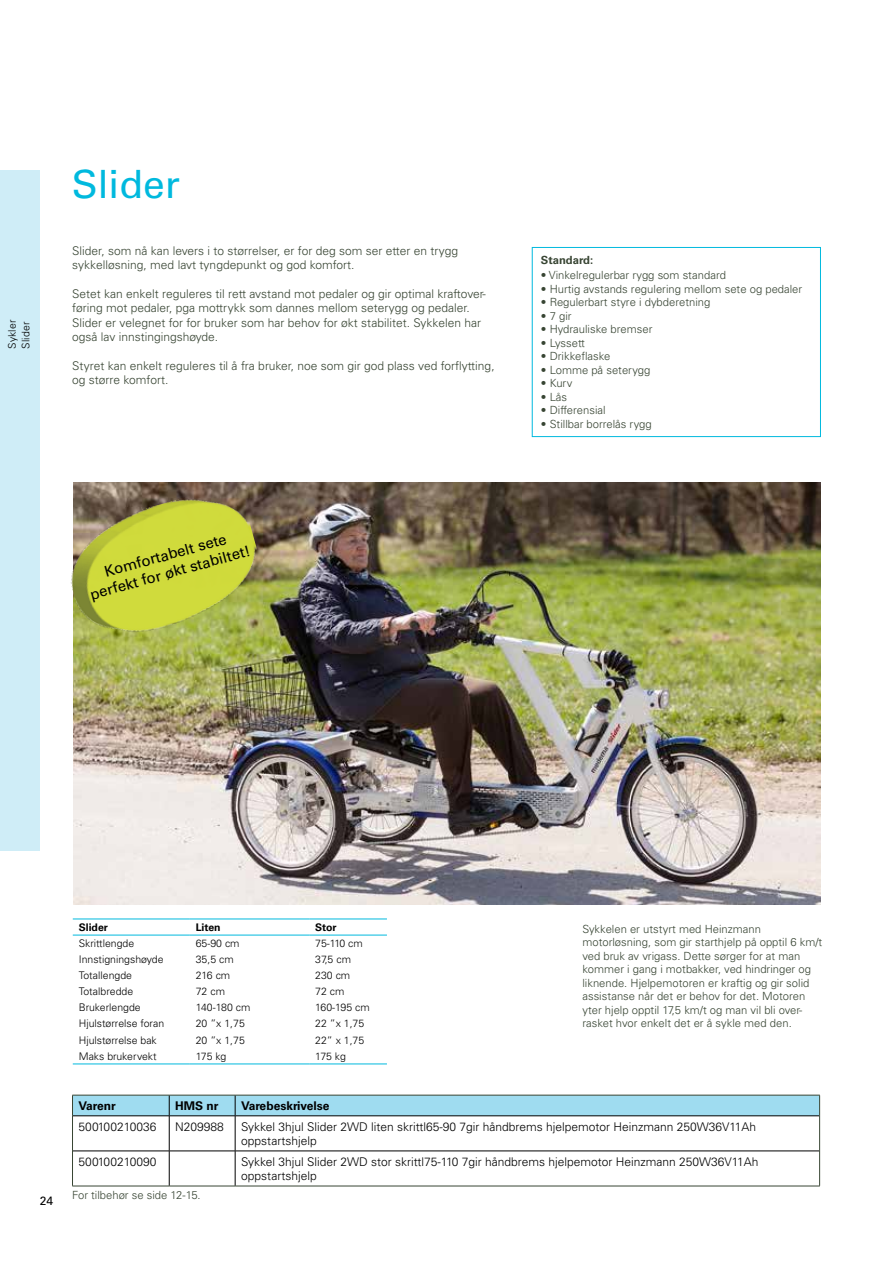
<style>
.page{position:relative;width:893px;height:1263px;background:#fff}
.page>*{position:absolute;margin:0;border:0;box-sizing:border-box;transform-origin:0 0}
.t1{font:39px "Univers LT Std";color:#00b9de}
.t2{font:15px/18px "Univers LT Std";color:#000;text-align:center}
.t3{font:300 12px/14.4px "Univers LT Std";color:#384533}
.t4{font:300 12px/14.4px "Univers LT Std";color:#000}
.t5{font:700 12px "Univers LT Std";color:#000}
.t6{font:12px "Univers LT Std";color:#000}
.t7{font:300 11.25px/13.5px "Univers LT Std";color:#384533}
.t8{font:700 11.25px "Univers LT Std";color:#384533}
.t9{font:300 10.5px/13.5px "Univers LT Std";color:#000}
.t10{font:700 10.5px "Univers LT Std";color:#000}
</style>
<div class="page">
<div style="left:0;top:171px;width:40px;height:680px;background:#cfedf7"></div>
<img style="left:74px;top:483px;width:747px;height:422px">
<hr style="left:73px;top:919px;width:117px;height:1px;background:#00b9de">
<hr style="left:190px;top:919px;width:119px;height:1px;background:#00b9de">
<hr style="left:309px;top:919px;width:78px;height:1px;background:#00b9de">
<hr style="left:73px;top:935px;width:117px;height:1px;background:#00b9de">
<hr style="left:190px;top:935px;width:119px;height:1px;background:#00b9de">
<hr style="left:309px;top:935px;width:78px;height:1px;background:#00b9de">
<hr style="left:73px;top:1064px;width:117px;height:1px;background:#00b9de">
<hr style="left:190px;top:1064px;width:119px;height:1px;background:#00b9de">
<hr style="left:309px;top:1064px;width:78px;height:1px;background:#00b9de">
<div style="left:532px;top:247px;width:289px;height:190px;border:1px solid #00b9de"></div>
<hr style="left:169px;top:1116px;width:1px;height:35px;background:#000">
<hr style="left:235px;top:1116px;width:1px;height:35px;background:#000">
<hr style="left:73px;top:1151px;width:96px;height:1px;background:#000">
<hr style="left:169px;top:1151px;width:66px;height:1px;background:#000">
<hr style="left:169px;top:1151px;width:1px;height:35px;background:#000">
<hr style="left:235px;top:1151px;width:584px;height:1px;background:#000">
<hr style="left:235px;top:1151px;width:1px;height:35px;background:#000">
<svg style="left:72px;top:1095px;width:748px;height:21px;background:#96cfe1"></svg>
<hr style="left:72px;top:1116px;width:1px;height:35px;background:#384533">
<hr style="left:819px;top:1116px;width:1px;height:35px;background:#384533">
<hr style="left:72px;top:1151px;width:1px;height:35px;background:#384533">
<hr style="left:819px;top:1151px;width:1px;height:35px;background:#384533">
<hr style="left:72px;top:1186px;width:97px;height:1px;background:#384533">
<hr style="left:169px;top:1186px;width:66px;height:1px;background:#384533">
<hr style="left:235px;top:1186px;width:585px;height:1px;background:#384533">
<img style="left:70px;top:483px;width:208px;height:194px">
<p class="t9" style="left:5px;top:349px;width:31px;rotate:-90deg">Sykler<br>Slider</p>
<h1 class="t1" style="left:72px;top:161px;width:110px">Slider</h1>
<p class="t3" style="left:72px;top:243px;width:387px">Slider, som nå kan levers i to størrelser, er for deg som ser etter en trygg sykkelløsning, med lavt tyngdepunkt og god komfort.</p>
<p class="t3" style="left:72px;top:287px;width:415px">Setet kan enkelt reguleres til rett avstand mot pedaler og gir optimal kraftover&shy;føring mot pedaler, pga mottrykk som dannes mellom seterygg og pedaler.<br>Slider er velegnet for for bruker som har behov for økt stabilitet. Sykkelen har også lav innstingingshøyde.</p>
<p class="t3" style="left:72px;top:359px;width:424px">Styret kan enkelt reguleres til å fra bruker, noe som gir god plass ved forflytting, og større komfort.</p>
<h2 class="t2" style="left:83px;top:569px;width:167px;rotate:-16deg">Komfortabelt sete perfekt for økt stabiltet!</h2>
<p class="t8" style="left:541px;top:254px;width:54px">Standard:</p>
<p class="t7" style="left:541px;top:269px;width:187px">• Vinkelregulerbar rygg som standard</p>
<p class="t7" style="left:541px;top:282px;width:263px">• Hurtig avstands regulering mellom sete og pedaler</p>
<p class="t7" style="left:541px;top:296px;width:171px">• Regulerbart styre i dybderetning</p>
<p class="t7" style="left:541px;top:309px;width:32px">• 7 gir</p>
<p class="t7" style="left:541px;top:323px;width:113px">• Hydrauliske bremser</p>
<p class="t7" style="left:541px;top:336px;width:45px">• Lyssett</p>
<p class="t7" style="left:541px;top:350px;width:71px">• Drikkeflaske</p>
<p class="t7" style="left:541px;top:363px;width:111px">• Lomme på seterygg</p>
<p class="t7" style="left:541px;top:377px;width:33px">• Kurv</p>
<p class="t7" style="left:541px;top:390px;width:28px">• Lås</p>
<p class="t7" style="left:541px;top:404px;width:66px">• Differensial</p>
<p class="t7" style="left:541px;top:417px;width:112px">• Stillbar borrelås rygg</p>
<p class="t6" style="left:40px;top:1193px;width:15px">24</p>
<p class="t10" style="left:79px;top:921px;width:31px">Slider</p>
<p class="t10" style="left:196px;top:921px;width:26px">Liten</p>
<p class="t10" style="left:315px;top:921px;width:23px">Stor</p>
<p class="t9" style="left:79px;top:936px;width:57px">Skrittlengde</p>
<p class="t9" style="left:196px;top:936px;width:45px">65-90 cm</p>
<p class="t9" style="left:315px;top:936px;width:49px">75-110 cm</p>
<p class="t9" style="left:79px;top:952px;width:86px">Innstigningshøyde</p>
<p class="t9" style="left:196px;top:952px;width:39px">35,5 cm</p>
<p class="t9" style="left:315px;top:952px;width:37px">37,5 cm</p>
<p class="t9" style="left:79px;top:969px;width:55px">Totallengde</p>
<p class="t9" style="left:196px;top:969px;width:36px">216 cm</p>
<p class="t9" style="left:315px;top:969px;width:37px">230 cm</p>
<p class="t9" style="left:79px;top:985px;width:56px">Totalbredde</p>
<p class="t9" style="left:196px;top:985px;width:31px">72 cm</p>
<p class="t9" style="left:315px;top:985px;width:31px">72 cm</p>
<p class="t9" style="left:79px;top:1001px;width:63px">Brukerlengde</p>
<p class="t9" style="left:196px;top:1001px;width:56px">140-180 cm</p>
<p class="t9" style="left:315px;top:1001px;width:56px">160-195 cm</p>
<p class="t9" style="left:79px;top:1017px;width:87px">Hjulstørrelse foran</p>
<p class="t9" style="left:196px;top:1017px;width:51px">20 ”x 1,75</p>
<p class="t9" style="left:315px;top:1017px;width:51px">22 ”x 1,75</p>
<p class="t9" style="left:79px;top:1033px;width:80px">Hjulstørrelse bak</p>
<p class="t9" style="left:196px;top:1033px;width:51px">20 ”x 1,75</p>
<p class="t9" style="left:315px;top:1033px;width:51px">22” x 1,75</p>
<p class="t9" style="left:79px;top:1049px;width:79px">Maks brukervekt</p>
<p class="t9" style="left:196px;top:1049px;width:32px">175 kg</p>
<p class="t9" style="left:315px;top:1049px;width:32px">175 kg</p>
<p class="t7" style="left:582px;top:922px;width:241px">Sykkelen er utstyrt med Heinzmann motorløsning, som gir starthjelp på opptil 6 km/t ved bruk av vrigass. Dette sørger for at man kommer i gang i motbakker, ved hindringer og liknende. Hjelpemotoren er kraftig og gir solid assistanse når det er behov for det. Motoren yter hjelp opptil 17,5 km/t og man vil bli over&shy;rasket hvor enkelt det er å sykle med den.</p>
<p class="t5" style="left:79px;top:1098px;width:39px">Varenr</p>
<p class="t5" style="left:175px;top:1098px;width:45px">HMS nr</p>
<p class="t5" style="left:241px;top:1098px;width:90px">Varebeskrivelse</p>
<p class="t4" style="left:79px;top:1119px;width:80px">500100210036</p>
<p class="t4" style="left:175px;top:1119px;width:50px">N209988</p>
<p class="t4" style="left:241px;top:1119px;width:516px">Sykkel 3hjul Slider 2WD liten skrittl65-90 7gir håndbrems hjelpemotor Heinzmann 250W36V11Ah oppstartshjelp</p>
<p class="t4" style="left:79px;top:1154px;width:80px">500100210090</p>
<p class="t4" style="left:241px;top:1154px;width:519px">Sykkel 3hjul Slider 2WD stor skrittl75-110 7gir håndbrems hjelpemotor Heinzmann 250W36V11Ah oppstartshjelp</p>
<p class="t7" style="left:72px;top:1188px;width:130px">For tilbehør se side 12-15.</p>
</div>
